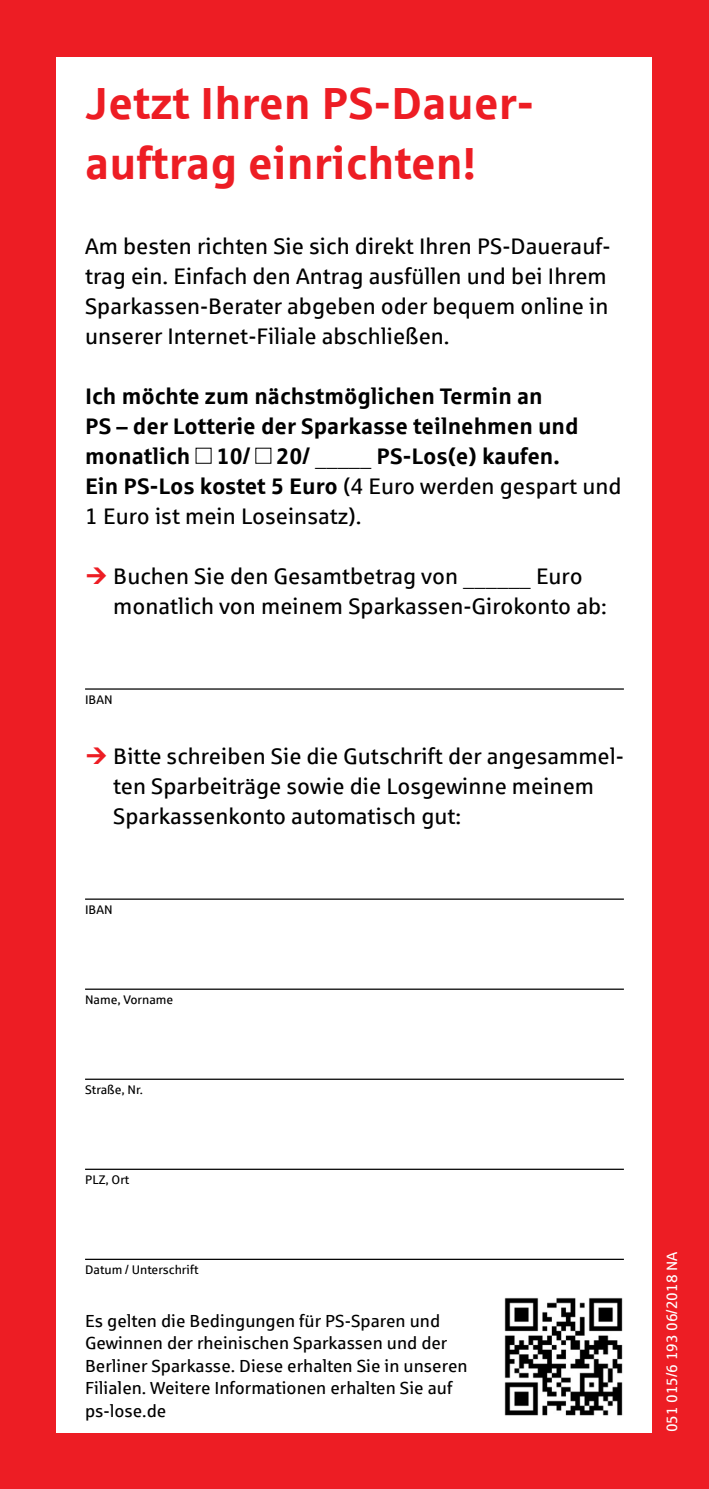
<style>
.page{position:relative;width:709px;height:1489px;background:#fff}
.page>*{position:absolute;margin:0;border:0;box-sizing:border-box;transform-origin:0 0}
.t1{font:700 45px/60px "Sparkasse Rg";color:#ed1d24}
.t2{font:22.5px/30px "Sparkasse Rg";color:#000}
.t3{font:700 22.5px/30px "Sparkasse Rg";color:#000}
.t4{font:17.5px/22.5px "Sparkasse Rg";color:#000}
.t5{font:15px "Sparkasse Rg";color:#fff}
.t6{font:12.5px "Sparkasse Rg";color:#000}
.s1{font-weight:400}
</style>
<div class="page">
<div style="left:0;top:0;width:709px;height:1488px;background:#ed1d24"></div>
<div style="left:57px;top:57px;width:595px;height:1374px;background:#fff"></div>
<img style="left:504px;top:1297px;width:119px;height:119px">
<hr style="left:85px;top:688px;width:539px;height:1px;background:#000">
<hr style="left:85px;top:898px;width:539px;height:1px;background:#000">
<hr style="left:85px;top:988px;width:539px;height:1px;background:#000">
<hr style="left:85px;top:1078px;width:539px;height:1px;background:#000">
<hr style="left:85px;top:1168px;width:539px;height:1px;background:#000">
<hr style="left:85px;top:1258px;width:539px;height:1px;background:#000">
<h1 class="t1" style="left:85px;top:71px;width:446px">Jetzt Ihren PS-Dauer&shy;auftrag einrichten!</h1>
<p class="t2" style="left:85px;top:230px;width:527px">Am besten richten Sie sich direkt Ihren PS-Dauerauf&shy;trag ein. Einfach den Antrag ausfüllen und bei Ihrem Sparkassen-Berater abgeben oder bequem online in unserer Internet-Filiale abschließen.</p>
<p class="t3" style="left:85px;top:380px;width:538px">Ich möchte zum nächstmöglichen Termin an<br>PS – der Lotterie der Sparkasse teilnehmen und monatlich 10/ 20/ _____ PS-Los(e) kaufen.<br>Ein PS-Los kostet 5 Euro <span class="s1">(4 Euro werden gespart und 1 Euro ist mein Loseinsatz).</span></p>
<p class="t2" style="left:113px;top:560px;width:495px">Buchen Sie den Gesamtbetrag von ______ Euro monatlich von meinem Sparkassen-Girokonto ab:</p>
<p class="t6" style="left:85px;top:691px;width:29px">IBAN</p>
<p class="t2" style="left:113px;top:740px;width:512px">Bitte schreiben Sie die Gutschrift der angesammel&shy;ten Sparbeiträge sowie die Losgewinne meinem<br>Sparkassenkonto automatisch gut:</p>
<p class="t6" style="left:85px;top:901px;width:29px">IBAN</p>
<p class="t6" style="left:85px;top:991px;width:90px">Name, Vorname</p>
<p class="t6" style="left:85px;top:1081px;width:59px">Straße, Nr.</p>
<p class="t6" style="left:85px;top:1171px;width:46px">PLZ, Ort</p>
<p class="t6" style="left:85px;top:1261px;width:115px">Datum / Unterschrift</p>
<p class="t4" style="left:85px;top:1308px;width:384px">Es gelten die Bedingungen für PS-Sparen und Gewinnen der rheinischen Sparkassen und der Berliner Sparkasse. Diese erhalten Sie in unseren Filialen. Weitere Informationen erhalten Sie auf ps-lose.de</p>
<p class="t5" style="left:662px;top:1431px;width:182px;rotate:-90deg">051 015/6 193 06/2018 NA</p>
</div>
